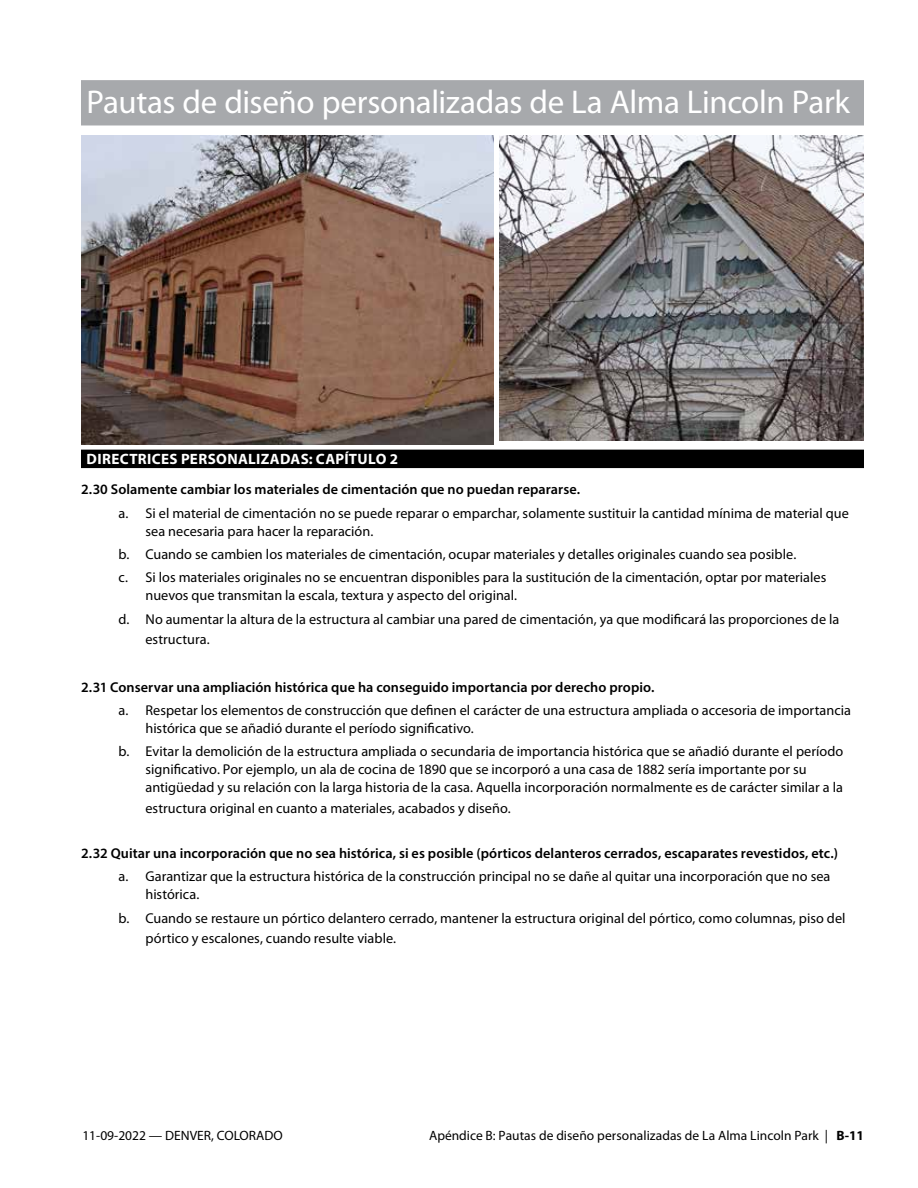
<style>
.page{position:relative;width:918px;height:1188px;background:#fff}
.page>*{position:absolute;margin:0;border:0;box-sizing:border-box;transform-origin:0 0}
.Head_1_-_Page_Titles{font:33px "Myriad Pro";letter-spacing:-.01em;color:#fff}
.Head_4_-_black_bar{font:700 15px "Myriad Pro";letter-spacing:.025em;color:#fff}
.la_alma_guidlene_bul{font:14.25px/18px "Myriad Pro";color:#000}
.la_Alma_guideline{font:600 14.25px "Myriad Pro";letter-spacing:.005em;color:#000}
.t1{font:13.5px "Myriad Pro";color:#000}
.s1{font-weight:700}
</style>
<div class="page">
<div style="left:81px;top:450px;width:783px;height:18px;background:#000"></div>
<div style="left:81px;top:80px;width:783px;height:45px;background:#a7a9ac"></div>
<img style="left:81px;top:135px;width:412px;height:310px">
<img style="left:500px;top:135px;width:364px;height:306px">
<h1 class="Head_1_-_Page_Titles" style="left:86px;top:82px;width:765px">Pautas de diseño personalizadas de La Alma Lincoln Park</h1>
<p class="Head_4_-_black_bar" style="left:87px;top:449px;width:313px">DIRECTRICES PERSONALIZADAS: CAPÍTULO 2</p>
<p class="la_Alma_guideline" style="left:81px;top:480px;width:501px">2.30 Solamente cambiar los materiales de cimentación que no puedan repararse.</p>
<p class="la_alma_guidlene_bul" style="left:146px;top:504px;width:705px;text-indent:-27px">a. Si el material de cimentación no se puede reparar o emparchar, solamente sustituir la cantidad mínima de material que sea necesaria para hacer la reparación.</p>
<p class="la_alma_guidlene_bul" style="left:119px;top:545px;width:679px">b. Cuando se cambien los materiales de cimentación, ocupar materiales y detalles originales cuando sea posible.</p>
<p class="la_alma_guidlene_bul" style="left:146px;top:568px;width:682px;text-indent:-27px">c. Si los materiales originales no se encuentran disponibles para la sustitución de la cimentación, optar por materiales nuevos que transmitan la escala, textura y aspecto del original.</p>
<p class="la_alma_guidlene_bul" style="left:146px;top:609px;width:695px;line-height:20.2px;text-indent:-27px">d. No aumentar la altura de la estructura al cambiar una pared de cimentación, ya que modificará las proporciones de la estructura.</p>
<p class="la_Alma_guideline" style="left:81px;top:678px;width:575px">2.31 Conservar una ampliación histórica que ha conseguido importancia por derecho propio.</p>
<p class="la_alma_guidlene_bul" style="left:146px;top:701px;width:707px;text-indent:-27px">a. Respetar los elementos de construcción que definen el carácter de una estructura ampliada o accesoria de importancia histórica que se añadió durante el período significativo.</p>
<p class="la_alma_guidlene_bul" style="left:146px;top:742px;width:699px;text-indent:-27px">b. Evitar la demolición de la estructura ampliada o secundaria de importancia histórica que se añadió durante el período significativo. Por ejemplo, un ala de cocina de 1890 que se incorporó a una casa de 1882 sería importante por su antigüedad y su relación con la larga historia de la casa. Aquella incorporación normalmente es de carácter similar a la</p>
<p class="la_alma_guidlene_bul" style="left:146px;top:799px;width:367px">estructura original en cuanto a materiales, acabados y diseño.</p>
<p class="la_Alma_guideline" style="left:81px;top:844px;width:759px">2.32 Quitar una incorporación que no sea histórica, si es posible (pórticos delanteros cerrados, escaparates revestidos, etc.)</p>
<p class="la_alma_guidlene_bul" style="left:146px;top:867px;width:686px;text-indent:-27px">a. Garantizar que la estructura histórica de la construcción principal no se dañe al quitar una incorporación que no sea histórica.</p>
<p class="la_alma_guidlene_bul" style="left:146px;top:908px;width:702px;line-height:20.2px;text-indent:-27px">b. Cuando se restaure un pórtico delantero cerrado, mantener la estructura original del pórtico, como columnas, piso del pórtico y escalones, cuando resulte viable.</p>
<p class="t1" style="left:82px;top:1127px;width:202px">11-09-2022 — DENVER, COLORADO</p>
<p class="t1" style="left:429px;top:1127px;width:436px">Apéndice B: Pautas de diseño personalizadas de La Alma Lincoln Park | <span class="s1">B-11</span></p>
</div>
